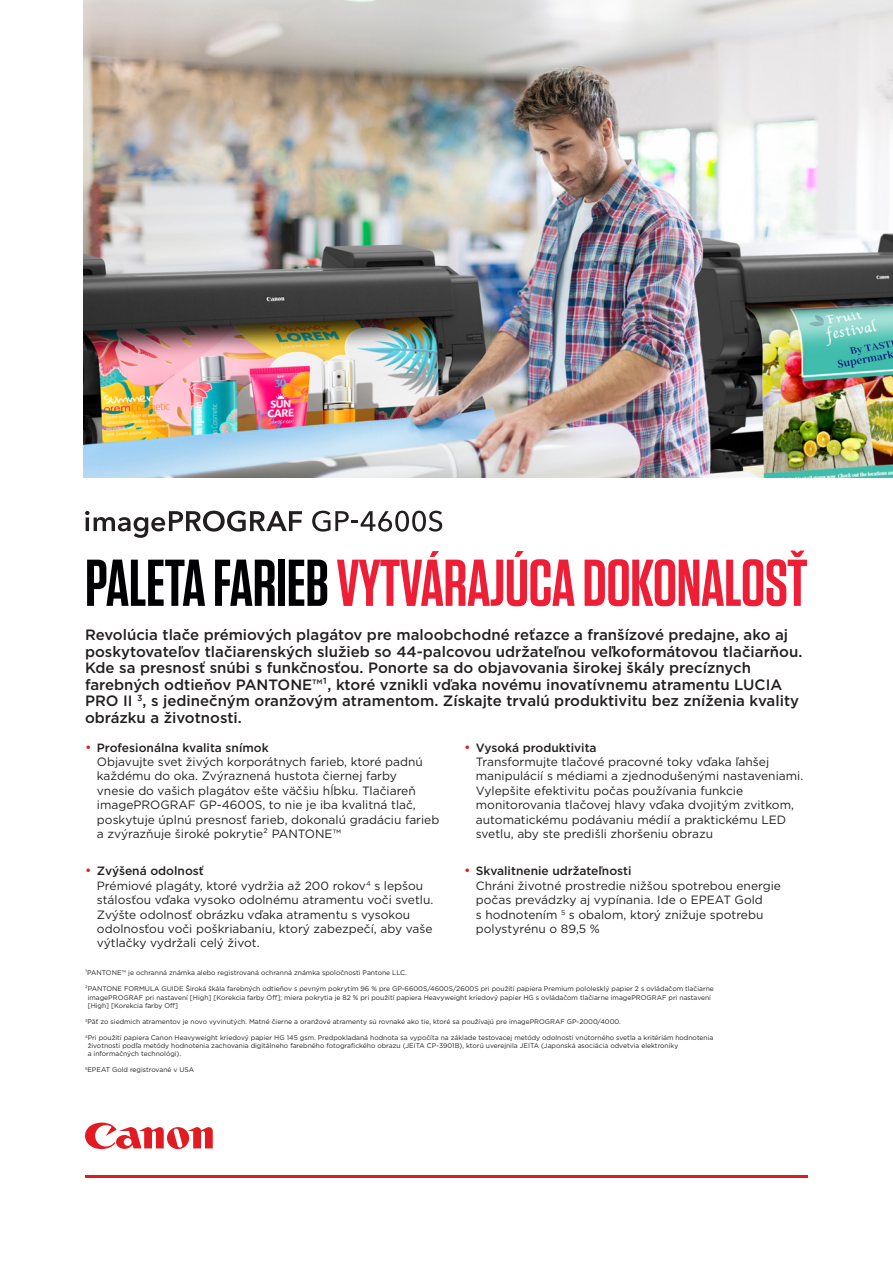
<style>
.page{position:relative;width:893px;height:1263px;background:#fff}
.page>*{position:absolute;margin:0;border:0;box-sizing:border-box;transform-origin:0 0}
.Headline{font:600 66px "Tungsten";letter-spacing:-.01em;color:#ed1e36}
.t1{font:500 15px/16.5px "Gotham";color:#231f20}
.t2{font:12px/14.4px "Gotham";color:#231f20}
.t3{font:6.75px/8.1px "Gotham";color:#231f20}
.s1{color:#000002}
.s2{font-size:13.5px;color:#e21a21}
.s3{font-weight:500}
</style>
<div class="page">
<svg style="left:85px;top:1122px;width:128px;height:28px"></svg>
<hr style="left:85px;top:1175px;width:723px;height:3px;background:#e21a21">
<img style="left:83px;top:0;width:810px;height:478px">
<svg style="left:85px;top:511px;width:217px;height:27px"></svg>
<svg style="left:312px;top:511px;width:130px;height:21px"></svg>
<p class="Headline" style="left:85px;top:548px;width:724px"><span class="s1">PALETA FARIEB</span> VYTVÁRAJÚCA DOKONALOSŤ</p>
<p class="t1" style="left:85px;top:627px;width:719px">Revolúcia tlače prémiových plagátov pre maloobchodné reťazce a franšízové predajne, ako aj poskytovateľov tlačiarenských služieb so 44-palcovou udržateľnou veľkoformátovou tlačiarňou.<br>Kde sa presnosť snúbi s funkčnosťou. Ponorte sa do objavovania širokej škály precíznych farebných odtieňov PANTONE™¹, ktoré vznikli vďaka novému inovatívnemu atramentu LUCIA PRO II <sup>3</sup>, s jedinečným oranžovým atramentom. Získajte trvalú produktivitu bez zníženia kvality obrázku a životnosti.</p>
<p class="t2" style="left:97px;top:740px;width:344px;text-indent:-12px"><span class="s2">•</span> <span class="s3">Profesionálna kvalita snímok<br></span>Objavujte svet živých korporátnych farieb, ktoré padnú každému do oka. Zvýraznená hustota čiernej farby<br>vnesie do vašich plagátov ešte väčšiu hĺbku. Tlačiareň imagePROGRAF GP-4600S, to nie je iba kvalitná tlač, poskytuje úplnú presnosť farieb, dokonalú gradáciu farieb a zvýrazňuje široké pokrytie² PANTONE™</p>
<p class="t2" style="left:97px;top:864px;width:338px;text-indent:-12px"><span class="s2">•</span> <span class="s3">Zvýšená odolnosť<br></span>Prémiové plagáty, ktoré vydržia až 200 rokov<sup>4</sup> s lepšou stálosťou vďaka vysoko odolnému atramentu voči svetlu.<br>Zvýšte odolnosť obrázku vďaka atramentu s vysokou odolnosťou voči poškriabaniu, ktorý zabezpečí, aby vaše výtlačky vydržali celý život.</p>
<p class="t2" style="left:476px;top:740px;width:329px;text-indent:-12px"><span class="s2">•</span> <span class="s3">Vysoká produktivita<br></span>Transformujte tlačové pracovné toky vďaka ľahšej manipulácií s médiami a zjednodušenými nastaveniami.<br>Vylepšite efektivitu počas používania funkcie monitorovania tlačovej hlavy vďaka dvojitým zvitkom, automatickému podávaniu médií a praktickému LED svetlu, aby ste predišli zhoršeniu obrazu</p>
<p class="t2" style="left:476px;top:864px;width:307px;text-indent:-12px"><span class="s2">•</span> <span class="s3">Skvalitnenie udržateľnosti<br></span>Chráni životné prostredie nižšou spotrebou energie počas prevádzky aj vypínania. Ide o EPEAT Gold<br>s hodnotením <sup>5</sup> s obalom, ktorý znižuje spotrebu polystyrénu o 89,5 %</p>
<p class="t3" style="left:85px;top:969px;width:323px">¹PANTONE™ je ochranná známka alebo registrovaná ochranná známka spoločnosti Pantone LLC.</p>
<p class="t3" style="left:88px;top:985px;width:628px;text-indent:-3px">²PANTONE FORMULA GUIDE Široká škála farebných odtieňov s pevným pokrytím 96 % pre GP-6600S/4600S/2600S pri použití papiera Premium pololesklý papier 2 s ovládačom tlačiarne imagePROGRAF pri nastavení [High] [Korekcia farby Off]; miera pokrytia je 82 % pri použití papiera Heavyweight kriedový papier HG s ovládačom tlačiarne imagePROGRAF pri nastavení [High] [Korekcia farby Off]</p>
<p class="t3" style="left:85px;top:1017px;width:537px"><sup>3</sup>Päť zo siedmich atramentov je novo vyvinutých. Matné čierne a oranžové atramenty sú rovnaké ako tie, ktoré sa používajú pre imagePROGRAF GP-2000/4000.</p>
<p class="t3" style="left:88px;top:1033px;width:627px;text-indent:-3px"><sup>4</sup>Pri použití papiera Canon Heavyweight kriedový papier HG 145 gsm. Predpokladaná hodnota sa vypočíta na základe testovacej metódy odolnosti vnútorného svetla a kritériám hodnotenia životnosti podľa metódy hodnotenia zachovania digitálneho farebného fotografického obrazu (JEITA CP-3901B), ktorú uverejnila JEITA (Japonská asociácia odvetvia elektroniky<br>a informačných technológi).</p>
<p class="t3" style="left:85px;top:1066px;width:111px"><sup>5</sup>EPEAT Gold registrované v USA</p>
</div>
